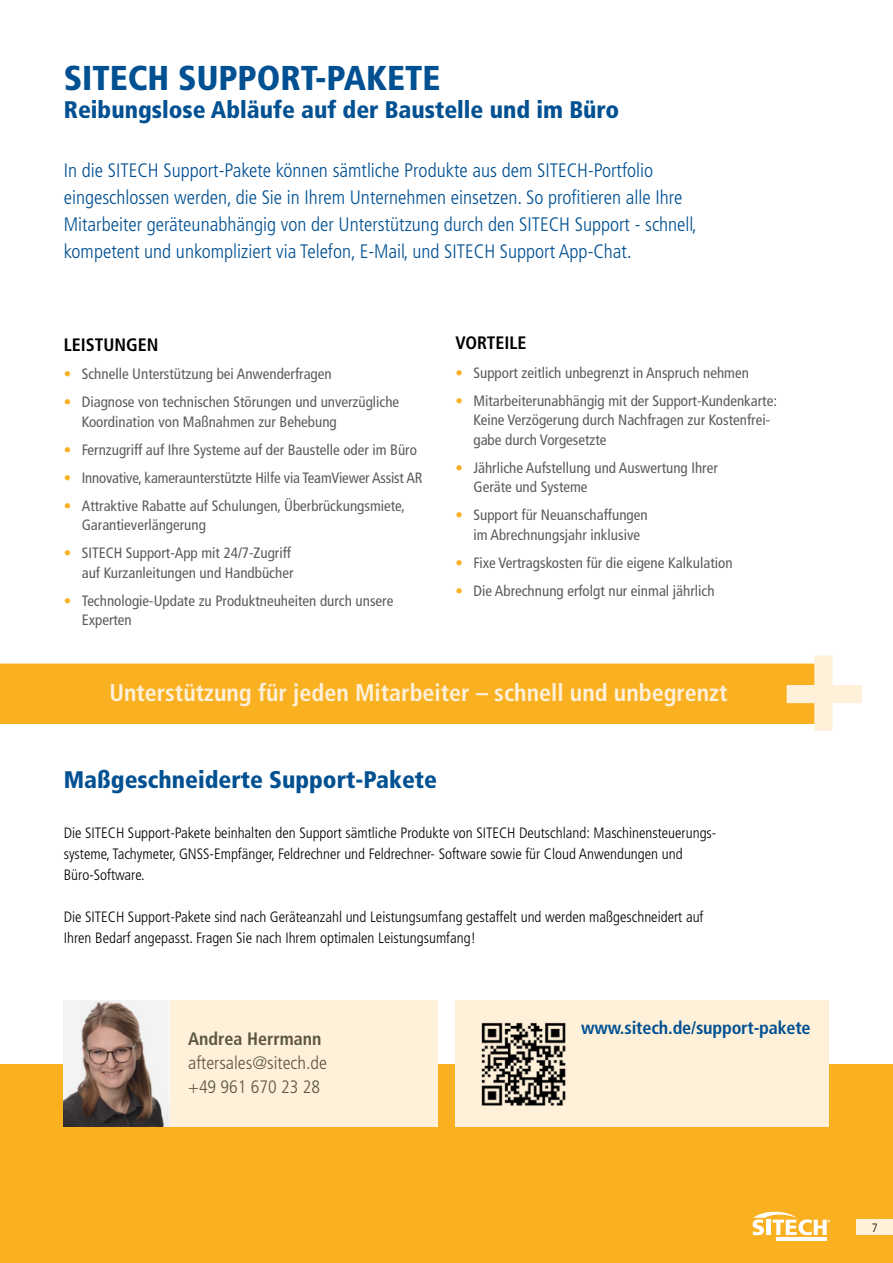
<style>
.page{position:relative;width:893px;height:1263px;background:#fff}
.page>*{position:absolute;margin:0;border:0;box-sizing:border-box;transform-origin:0 0}
.t1{font:900 condensed 34.5px "Frutiger LT Pro";color:#005092}
.t2{font:900 condensed 24px "Frutiger LT Pro";color:#005092}
.t3{font:700 condensed 24px "Frutiger LT Pro";color:#fff0da}
.t4{font:300 condensed 19.5px/27px "Frutiger LT Pro";color:#005092}
.t5{font:300 condensed 18px/24px "Frutiger LT Pro";color:#5b5743}
.t6{font:700 condensed 18px "Frutiger LT Pro";letter-spacing:-.01em;color:#005092}
.t7{font:700 condensed 18px "Frutiger LT Pro";color:#000}
.t8{font:700 condensed 18px "Frutiger LT Pro";color:#5b5743}
.t9{font:condensed 15px/19.5px "Frutiger LT Pro";color:#5d5c5d}
.t10{font:300 condensed 15px/21px "Frutiger LT Pro";color:#000}
.t11{font:300 12px "Frutiger LT Pro";color:#000;scale:.9 1}
.s1{color:#f9b122}
</style>
<div class="page">
<div style="left:0;top:1064px;width:893px;height:199px;background:#f9b122"></div>
<hr style="left:776px;top:1237px;width:51px;height:3px;background:#fff">
<svg style="left:753px;top:1212px;width:77px;height:23px"></svg>
<div style="left:856px;top:1219px;width:37px;height:16px;background:#fff0da"></div>
<div style="left:455px;top:1001px;width:374px;height:126px;background:#fff0da"></div>
<img style="left:481px;top:1022px;width:85px;height:84px">
<div style="left:0;top:664px;width:825px;height:59px;background:#f9b122"></div>
<div style="left:0;top:664px;width:825px;height:60px;border:1px solid #f9b122"></div>
<svg style="left:787px;top:655px;width:75px;height:76px"></svg>
<div style="left:164px;top:1001px;width:273px;height:126px;background:#fff0da"></div>
<img style="left:64px;top:1001px;width:105px;height:126px">
<h1 class="t1" style="left:64px;top:57px;width:378px">SITECH SUPPORT-PAKETE</h1>
<h2 class="t2" style="left:64px;top:96px;width:557px">Reibungslose Abläufe auf der Baustelle und im Büro</h2>
<p class="t4" style="left:64px;top:157px;width:635px">In die SITECH Support-Pakete können sämtliche Produkte aus dem SITECH-Portfolio eingeschlossen werden, die Sie in Ihrem Unternehmen einsetzen. So profitieren alle Ihre Mitarbeiter geräteunabhängig von der Unterstützung durch den SITECH Support - schnell, kompetent und unkompliziert via Telefon, E-Mail, und SITECH Support App-Chat.</p>
<p class="t7" style="left:64px;top:334px;width:96px">LEISTUNGEN</p>
<p class="t9" style="left:64px;top:364px;width:269px"><span class="s1">•</span> Schnelle Unterstützung bei Anwenderfragen</p>
<p class="t9" style="left:82px;top:392px;width:319px;text-indent:-18px"><span class="s1">•</span> Diagnose von technischen Störungen und unverzügliche<br>Koordination von Maßnahmen zur Behebung</p>
<p class="t9" style="left:64px;top:440px;width:355px"><span class="s1">•</span> Fernzugriff auf Ihre Systeme auf der Baustelle oder im Büro</p>
<p class="t9" style="left:64px;top:468px;width:360px"><span class="s1">•</span> Innovative, kameraunterstützte Hilfe via TeamViewer Assist AR</p>
<p class="t9" style="left:82px;top:496px;width:325px;text-indent:-18px"><span class="s1">•</span> Attraktive Rabatte auf Schulungen, Überbrückungsmiete,<br>Garantieverlängerung</p>
<p class="t9" style="left:64px;top:544px;width:231px;text-align:right"><span class="s1">•</span> SITECH Support-App mit 24/7-Zugriff auf Kurzanleitungen und Handbücher</p>
<p class="t9" style="left:82px;top:591px;width:313px;text-indent:-18px"><span class="s1">•</span> Technologie-Update zu Produktneuheiten durch unsere<br>Experten</p>
<p class="t7" style="left:455px;top:332px;width:72px">VORTEILE</p>
<p class="t9" style="left:455px;top:363px;width:295px"><span class="s1">•</span> Support zeitlich unbegrenzt in Anspruch nehmen</p>
<p class="t9" style="left:473px;top:391px;width:305px;text-indent:-18px"><span class="s1">•</span> Mitarbeiterunabhängig mit der Support-Kundenkarte:<br>Keine Verzögerung durch Nachfragen zur Kostenfrei&shy;gabe durch Vorgesetzte</p>
<p class="t9" style="left:473px;top:458px;width:246px;text-indent:-18px"><span class="s1">•</span> Jährliche Aufstellung und Auswertung Ihrer<br>Geräte und Systeme</p>
<p class="t9" style="left:473px;top:506px;width:176px;text-indent:-18px"><span class="s1">•</span> Support für Neuanschaffungen im Abrechnungsjahr inklusive</p>
<p class="t9" style="left:455px;top:553px;width:279px"><span class="s1">•</span> Fixe Vertragskosten für die eigene Kalkulation</p>
<p class="t9" style="left:455px;top:581px;width:261px"><span class="s1">•</span> Die Abrechnung erfolgt nur einmal jährlich</p>
<h2 class="t3" style="left:109px;top:678px;width:620px">Unterstützung für jeden Mitarbeiter – schnell und unbegrenzt</h2>
<h2 class="t2" style="left:64px;top:765px;width:375px">Maßgeschneiderte Support-Pakete</h2>
<p class="t10" style="left:64px;top:822px;width:654px">Die SITECH Support-Pakete beinhalten den Support sämtliche Produkte von SITECH Deutschland: Maschinensteuerungs&shy;systeme, Tachymeter, GNSS-Empfänger, Feldrechner und Feldrechner- Software sowie für Cloud Anwendungen und<br>Büro-Software.</p>
<p class="t10" style="left:64px;top:906px;width:641px">Die SITECH Support-Pakete sind nach Geräteanzahl und Leistungsumfang gestaffelt und werden maßgeschneidert auf<br>Ihren Bedarf angepasst. Fragen Sie nach Ihrem optimalen Leistungsumfang!</p>
<p class="t8" style="left:188px;top:1028px;width:135px">Andrea Herrmann</p>
<p class="t5" style="left:188px;top:1051px;width:140px">aftersales@sitech.de +49 961 670 23 28</p>
<p class="t6" style="left:581px;top:1017px;width:231px">www.sitech.de/support-pakete</p>
<p class="t11" style="left:872px;top:1220px;width:8px">7</p>
</div>
